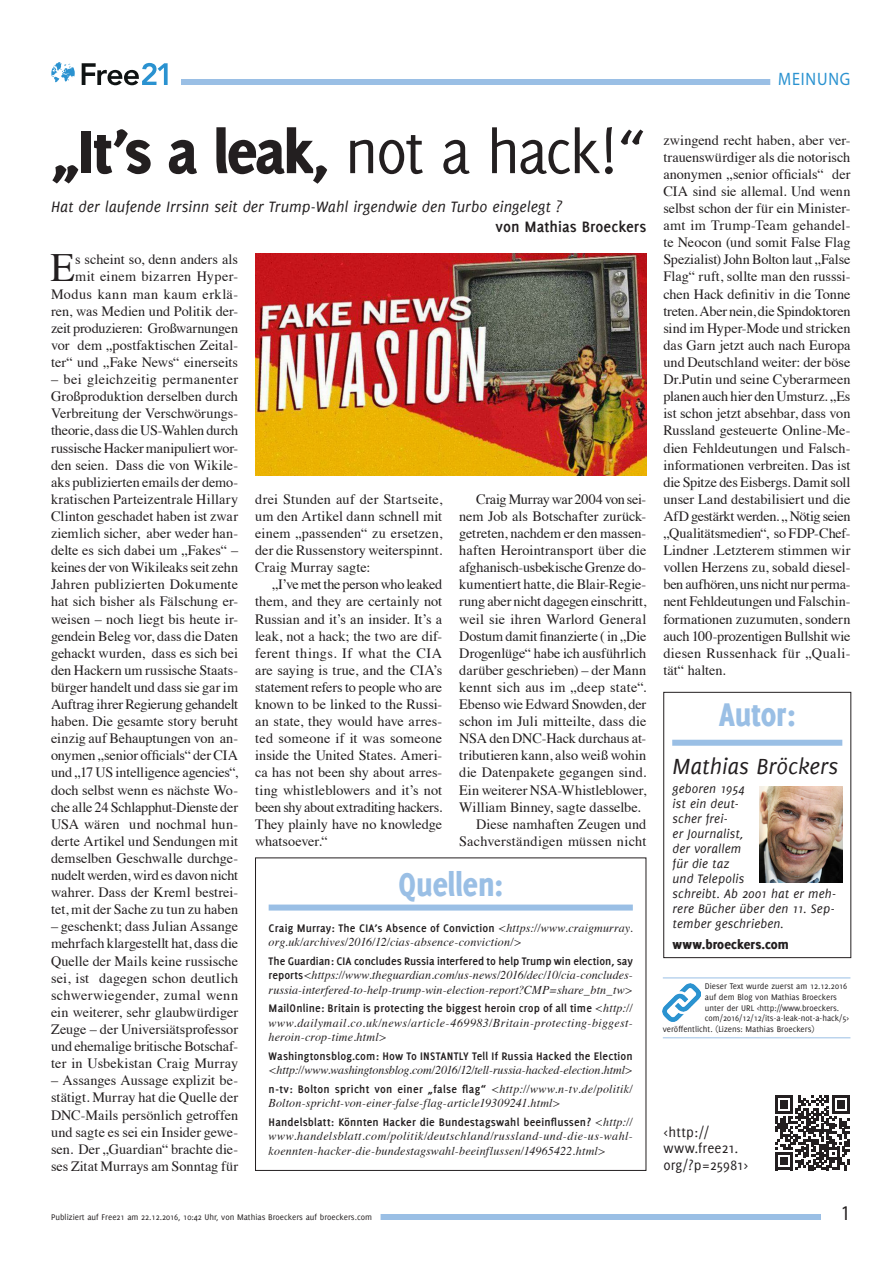
<style>
.page{position:relative;width:893px;height:1263px;background:#fff}
.page>*{position:absolute;margin:0;border:0;box-sizing:border-box;transform-origin:0 0}
.Subheadline{font:800 66px "Delicious";letter-spacing:-.03em;color:#231f20}
.t1{font:40.05px "Times";color:#231f20}
.Quelle__Headline__Li{font:800 36px "Delicious";color:#9abfe5;scale:.89 1}
.Autor_und_Quelle_Rub{font:800 36px "Delicious";letter-spacing:-.01em;color:#9abfe5;scale:.89 1}
.Autor__Name__Autoren{font:italic 24px "Delicious";color:#231f20}
.t2{font:21px "Myriad Pro";color:#231f20;scale:.9 1}
.Seitenrubrik{font:18px "Myriad Pro";letter-spacing:.05em;color:#2a92d0;scale:.9 1}
.Subheadline-2{font:italic 16.5px "Delicious";color:#231f20}
.Subheadline__Autor{font:700 16.5px "Delicious";color:#231f20}
.t3{font:15px/16.5px "Delicious";color:#231f20}
.t4{font:14.25px/17.1px "Times";color:#231f20;text-align:justify}
.Autor__www_twitter{font:800 14.25px "Delicious";letter-spacing:.01em;color:#231f20}
.Autor__Beschreibung{font:italic 13.5px/15px "Delicious";letter-spacing:.01em;color:#231f20}
.Quelle__Quellenangab{font:italic 12px/14.4px "Times";letter-spacing:.01em;color:#231f20;text-align:justify}
.Quelle__Quellenangab-2{font:italic 12px/14.4px "Times";letter-spacing:-.01em;color:#231f20}
.Link-Original{font:9px "Delicious";color:#231f20}
.Statuszeile_Deliciou{font:9px "Delicious";color:#231f20}
.s1{font-weight:400}
.s2{font-family:"Delicious";font-weight:700;font-style:normal}
</style>
<div class="page">
<div style="left:181px;top:79px;width:669px;height:6px;background:#9abfe5"></div>
<div style="left:55px;top:1214px;width:766px;height:6px;background:#9abfe5"></div>
<div style="left:43px;top:1212px;width:338px;height:12px;background:#fff"></div>
<div style="left:770px;top:74px;width:89px;height:15px;background:#fff"></div>
<svg style="left:82px;top:63px;width:86px;height:22px"></svg>
<svg style="left:51px;top:62px;width:24px;height:20px"></svg>
<img style="left:255px;top:254px;width:391px;height:221px">
<svg style="left:775px;top:1095px;width:75px;height:75px"></svg>
<hr style="left:663px;top:977px;width:187px;height:1px;background:#9abfe5">
<hr style="left:663px;top:1037px;width:187px;height:1px;background:#9abfe5">
<img style="left:663px;top:983px;width:38px;height:38px">
<div style="left:269px;top:904px;width:364px;height:6px;background:#9abfe5"></div>
<div style="left:255px;top:857px;width:391px;height:314px;border:1px solid #231f20"></div>
<div style="left:672px;top:740px;width:170px;height:6px;background:#9abfe5"></div>
<div style="left:663px;top:692px;width:188px;height:266px;border:1px solid #231f20"></div>
<img style="left:759px;top:786px;width:84px;height:96px">
<p class="Seitenrubrik" style="left:778px;top:68px;width:81px">MEINUNG</p>
<p class="Subheadline" style="left:51px;top:113px;width:597px">„It’s a leak, <span class="s1">not a hack!“</span></p>
<p class="Subheadline-2" style="left:51px;top:197px;width:513px">Hat der laufende Irrsinn seit der Trump-Wahl irgendwie den Turbo eingelegt ?</p>
<p class="Subheadline__Autor" style="left:496px;top:217px;width:152px">von Mathias Broeckers</p>
<p class="t4" style="left:51px;top:250px;width:189px;text-align:right">s scheint so, denn anders als<br>mit einem bizarren Hyper-<br>Modus kann man kaum erklä&shy;ren, was Medien und Politik der&shy;zeit produzieren: Großwarnungen vor dem „postfaktischen Zeital&shy;ter“ und „Fake News“ einerseits</p>
<p class="t4" style="left:51px;top:370px;width:189px">– bei gleichzeitig permanenter Großproduktion derselben durch Verbreitung der Verschwörungs&shy;theorie, dass die US-Wahlen durch russische Hacker manipuliert wor&shy;den seien. Dass die von Wikile&shy;aks publizierten emails der demo&shy;kratischen Parteizentrale Hillary Clinton geschadet haben ist zwar ziemlich sicher, aber weder han&shy;delte es sich dabei um „Fakes“ – keines der von Wikileaks seit zehn Jahren publizierten Dokumente hat sich bisher als Fälschung er&shy;weisen – noch liegt bis heute ir&shy;gendein Beleg vor, dass die Daten gehackt wurden, dass es sich bei den Hackern um russische Staats&shy;bürger handelt und dass sie gar im Auftrag ihrer Regierung gehandelt haben. Die gesamte story beruht einzig auf Behauptungen von an&shy;onymen „senior officials“ der CIA und „17 US intelligence agencies“, doch selbst wenn es nächste Wo&shy;che alle 24 Schlapphut-Dienste der USA wären und nochmal hun&shy;derte Artikel und Sendungen mit demselben Geschwalle durchge&shy;nudelt werden, wird es davon nicht wahrer. Dass der Kreml bestrei&shy;tet, mit der Sache zu tun zu haben</p>
<p class="t4" style="left:51px;top:917px;width:189px">– geschenkt; dass Julian Assange mehrfach klargestellt hat, dass die Quelle der Mails keine russische sei, ist dagegen schon deutlich schwerwiegender, zumal wenn ein weiterer, sehr glaubwürdiger Zeuge – der Universiätsprofessor und ehemalige britische Botschaf&shy;ter in Usbekistan Craig Murray</p>
<p class="t4" style="left:51px;top:1071px;width:189px">– Assanges Aussage explizit be&shy;stätigt. Murray hat die Quelle der DNC-Mails persönlich getroffen und sagte es sei ein Insider gewe&shy;sen. Der „Guardian“ brachte die&shy;ses Zitat Murrays am Sonntag für</p>
<p class="t1" style="left:51px;top:231px;width:26px">E</p>
<p class="t4" style="left:255px;top:489px;width:189px">drei Stunden auf der Startseite, um den Artikel dann schnell mit einem „passenden“ zu ersetzen, der die Russenstory weiterspinnt.<br>Craig Murray sagte:</p>
<p class="t4" style="left:255px;top:575px;width:189px;text-indent:17px">„I’ve met the person who leaked them, and they are certainly not Russian and it’s an insider. It’s a leak, not a hack; the two are dif&shy;ferent things. If what the CIA are saying is true, and the CIA’s statement refers to people who are known to be linked to the Russi&shy;an state, they would have arres&shy;ted someone if it was someone inside the United States. Ameri&shy;ca has not been shy about arres&shy;ting whistleblowers and it’s not been shy about extraditing hackers.<br>They plainly have no knowledge whatsoever.“</p>
<p class="t4" style="left:459px;top:489px;width:189px;text-indent:17px">Craig Murray war 2004 von sei&shy;nem Job als Botschafter zurück&shy;getreten, nachdem er den massen&shy;haften Herointransport über die afghanisch-usbekische Grenze do&shy;kumentiert hatte, die Blair-Regie&shy;rung aber nicht dagegen einschritt, weil sie ihren Warlord General Dostum damit finanzierte ( in „Die Drogenlüge“ habe ich ausführlich darüber geschrieben) – der Mann kennt sich aus im „deep state“.<br>Ebenso wie Edward Snowden, der schon im Juli mitteilte, dass die NSA den DNC-Hack durchaus at&shy;tributieren kann, also weiß wohin die Datenpakete gegangen sind.<br>Ein weiterer NSA-Whistleblower, William Binney, sagte dasselbe.</p>
<p class="t4" style="left:459px;top:814px;width:189px;text-align:right">Diese namhaften Zeugen und<br>Sachverständigen müssen nicht</p>
<p class="Quelle__Headline__Li" style="left:399px;top:863px;width:119px">Quellen:</p>
<p class="Quelle__Quellenangab" style="left:269px;top:920px;width:366px"><span class="s2">Craig Murray: The CIA’s Absence of Conviction</span> &lt;https://www.craigmurray. org.uk/archives/2016/12/cias-absence-conviction/&gt;</p>
<p class="Quelle__Quellenangab" style="left:269px;top:953px;width:366px"><span class="s2">The Guardian: CIA concludes Russia interfered to help Trump win election, say reports</span>&lt;https://www.theguardian.com/us-news/2016/dec/10/cia-concludes&shy;russia-interfered-to-help-trump-win-election-report?CMP=share_btn_tw&gt;</p>
<p class="Quelle__Quellenangab" style="left:269px;top:1000px;width:366px"><span class="s2">MailOnline: Britain is protecting the biggest heroin crop of all time</span> &lt;http:// www.dailymail.co.uk/news/article-469983/Britain-protecting-biggest&shy;heroin-crop-time.html&gt;</p>
<p class="Quelle__Quellenangab-2" style="left:269px;top:1048px;width:366px"><span class="s2">Washingtonsblog.com: How To INSTANTLY Tell If Russia Hacked the Election </span>&lt;http://www.washingtonsblog.com/2016/12/tell-russia-hacked-election.html&gt;</p>
<p class="Quelle__Quellenangab" style="left:269px;top:1081px;width:366px"><span class="s2">n-tv: Bolton spricht von einer „false flag“</span> &lt;http://www.n-tv.de/politik/<br>Bolton-spricht-von-einer-false-flag-article19309241.html&gt;</p>
<p class="Quelle__Quellenangab" style="left:269px;top:1114px;width:366px"><span class="s2">Handelsblatt: Könnten Hacker die Bundestagswahl beeinflussen?</span> &lt;http:// www.handelsblatt.com/politik/deutschland/russland-und-die-us-wahl&shy;koennten-hacker-die-bundestagswahl-beeinflussen/14965422.html&gt;</p>
<p class="t4" style="left:663px;top:130px;width:189px">zwingend recht haben, aber ver&shy;trauenswürdiger als die notorisch anonymen „senior officials“ der CIA sind sie allemal. Und wenn selbst schon der für ein Minister&shy;amt im Trump-Team gehandel&shy;te Neocon (und somit False Flag Spezialist) John Bolton laut „False Flag“ ruft, sollte man den russsi&shy;chen Hack definitiv in die Tonne treten. Aber nein, die Spindoktoren sind im Hyper-Mode und stricken das Garn jetzt auch nach Europa und Deutschland weiter: der böse Dr.Putin und seine Cyberarmeen planen auch hier den Umsturz. „Es ist schon jetzt absehbar, dass von Russland gesteuerte Online-Me&shy;dien Fehldeutungen und Falsch&shy;informationen verbreiten. Das ist die Spitze des Eisbergs. Damit soll unser Land destabilisiert und die AfD gestärkt werden. „ Nötig seien „Qualitätsmedien“, so FDP-Chef-Lindner .Letzterem stimmen wir vollen Herzens zu, sobald diesel&shy;ben aufhören, uns nicht nur perma&shy;nent Fehldeutungen und Falschin&shy;formationen zuzumuten, sondern auch 100-prozentigen Bullshit wie diesen Russenhack für „Quali&shy;tät“ halten.</p>
<p class="Autor_und_Quelle_Rub" style="left:719px;top:694px;width:88px">Autor:</p>
<p class="Autor__Name__Autoren" style="left:673px;top:752px;width:167px">Mathias Bröckers</p>
<p class="Autor__Beschreibung" style="left:673px;top:781px;width:165px">geboren 1954<br>ist ein deut-<br>scher frei-<br>er Journalist,<br>der vorallem<br>für die taz<br>und Telepolis<br>schreibt. Ab 2001 hat er meh&shy;rere Bücher über den 11. Sep&shy;tember geschrieben.</p>
<p class="Autor__www_twitter" style="left:673px;top:936px;width:118px">www.broeckers.com</p>
<p class="Link-Original" style="left:705px;top:981px;width:144px">Dieser Text wurde zuerst am 12.12.2016</p>
<p class="Link-Original" style="left:705px;top:992px;width:134px">auf dem Blog von Mathias Broeckers</p>
<p class="Link-Original" style="left:705px;top:1002px;width:136px">unter der URL &lt;http://www.broeckers.</p>
<p class="Link-Original" style="left:705px;top:1013px;width:146px">com/2016/12/12/its-a-leak-not-a-hack/5&gt;</p>
<p class="Link-Original" style="left:663px;top:1024px;width:153px">veröffentlicht. (Lizens: Mathias Broeckers)</p>
<p class="t3" style="left:663px;top:1123px;width:87px">&lt;http:// www.free21. org/?p=25981&gt;</p>
<p class="Statuszeile_Deliciou" style="left:51px;top:1212px;width:323px">Publiziert auf Free21 am 22.12.2016, 10:42 Uhr, von Mathias Broeckers auf broeckers.com</p>
<p class="t2" style="left:841px;top:1200px;width:12px">1</p>
</div>
